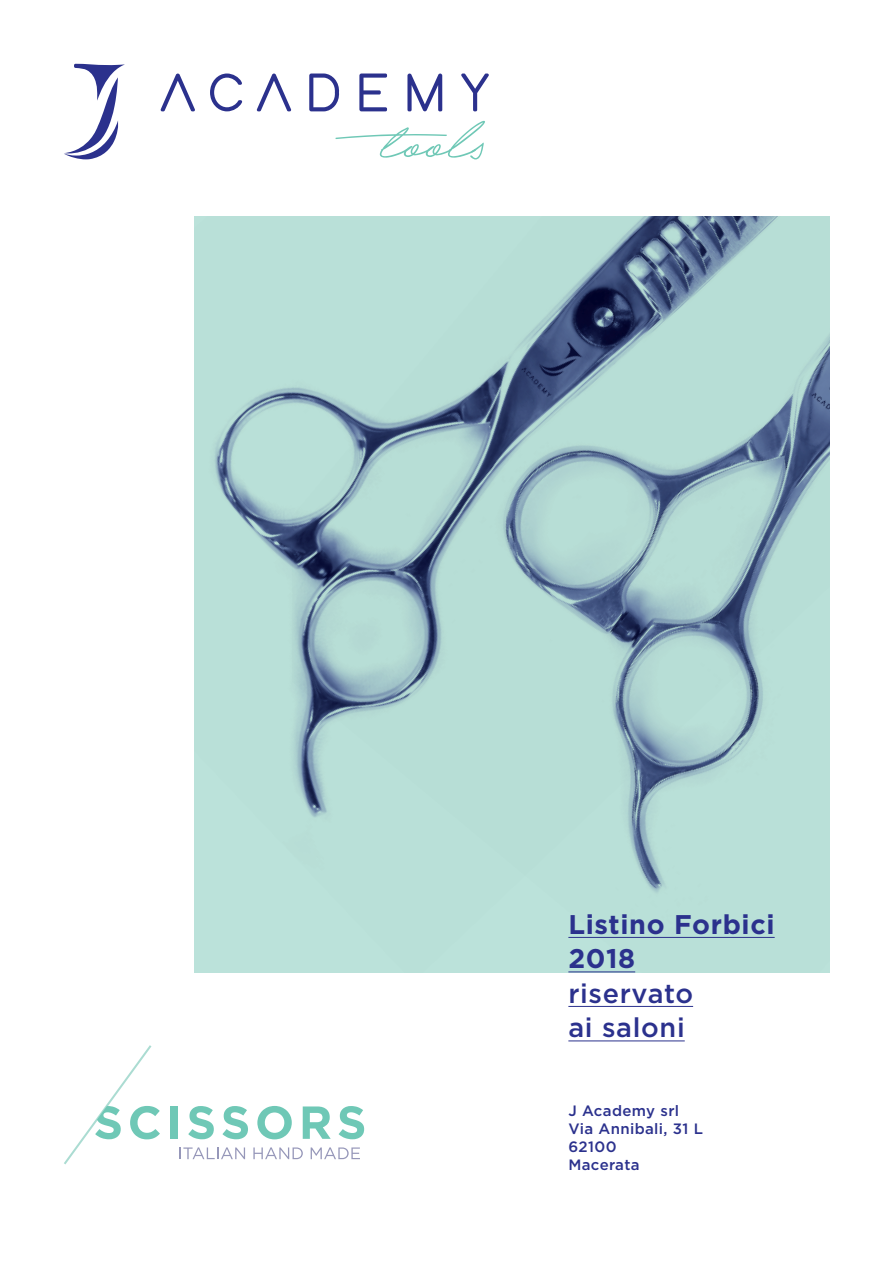
<style>
.page{position:relative;width:893px;height:1263px;background:#fff}
.page>*{position:absolute;margin:0;border:0;box-sizing:border-box;transform-origin:0 0}
.t1{font:700 27px/34.5px "Gotham HTF";letter-spacing:.025em;color:#2b318d}
.t2{font:500 27px/34.5px "Gotham HTF";letter-spacing:.025em;color:#2b318d}
.t3{font:500 15px/18px "Gotham HTF";letter-spacing:.025em;color:#2b318d}
</style>
<div class="page">
<div style="left:194px;top:216px;width:99px;height:756px;background:#b9e0d8"></div>
<img style="left:293px;top:216px;width:536px;height:756px">
<hr style="left:568px;top:937px;width:207px;height:1px;background:#2b318d">
<hr style="left:568px;top:972px;width:67px;height:1px;background:#2b318d">
<hr style="left:568px;top:1006px;width:125px;height:1px;background:#2b318d">
<hr style="left:568px;top:1041px;width:117px;height:1px;background:#2b318d">
<svg style="left:64px;top:64px;width:61px;height:95px"></svg>
<svg style="left:161px;top:74px;width:34px;height:37px"></svg>
<svg style="left:210px;top:74px;width:32px;height:37px"></svg>
<svg style="left:257px;top:74px;width:34px;height:37px"></svg>
<svg style="left:309px;top:74px;width:30px;height:37px"></svg>
<svg style="left:359px;top:74px;width:28px;height:37px"></svg>
<svg style="left:407px;top:74px;width:35px;height:37px"></svg>
<svg style="left:461px;top:74px;width:28px;height:37px"></svg>
<svg style="left:335px;top:121px;width:150px;height:38px"></svg>
<svg style="left:179px;top:1147px;width:66px;height:12px"></svg>
<svg style="left:253px;top:1147px;width:50px;height:12px"></svg>
<svg style="left:311px;top:1147px;width:49px;height:12px"></svg>
<svg style="left:64px;top:1045px;width:96px;height:120px"></svg>
<div style="left:171px;top:1106px;width:7px;height:33px;background:#6fc8b6"></div>
<svg style="left:188px;top:1106px;width:26px;height:33px"></svg>
<svg style="left:222px;top:1106px;width:26px;height:33px"></svg>
<svg style="left:257px;top:1106px;width:35px;height:33px"></svg>
<svg style="left:303px;top:1106px;width:28px;height:33px"></svg>
<svg style="left:339px;top:1106px;width:25px;height:33px"></svg>
<h1 class="t1" style="left:568px;top:906px;width:208px">Listino Forbici<br>2018</h1>
<h1 class="t2" style="left:568px;top:975px;width:126px">riservato ai saloni</h1>
<p class="t3" style="left:568px;top:1101px;width:136px">J Academy srl<br>Via Annibali, 31 L<br>62100<br>Macerata</p>
</div>
